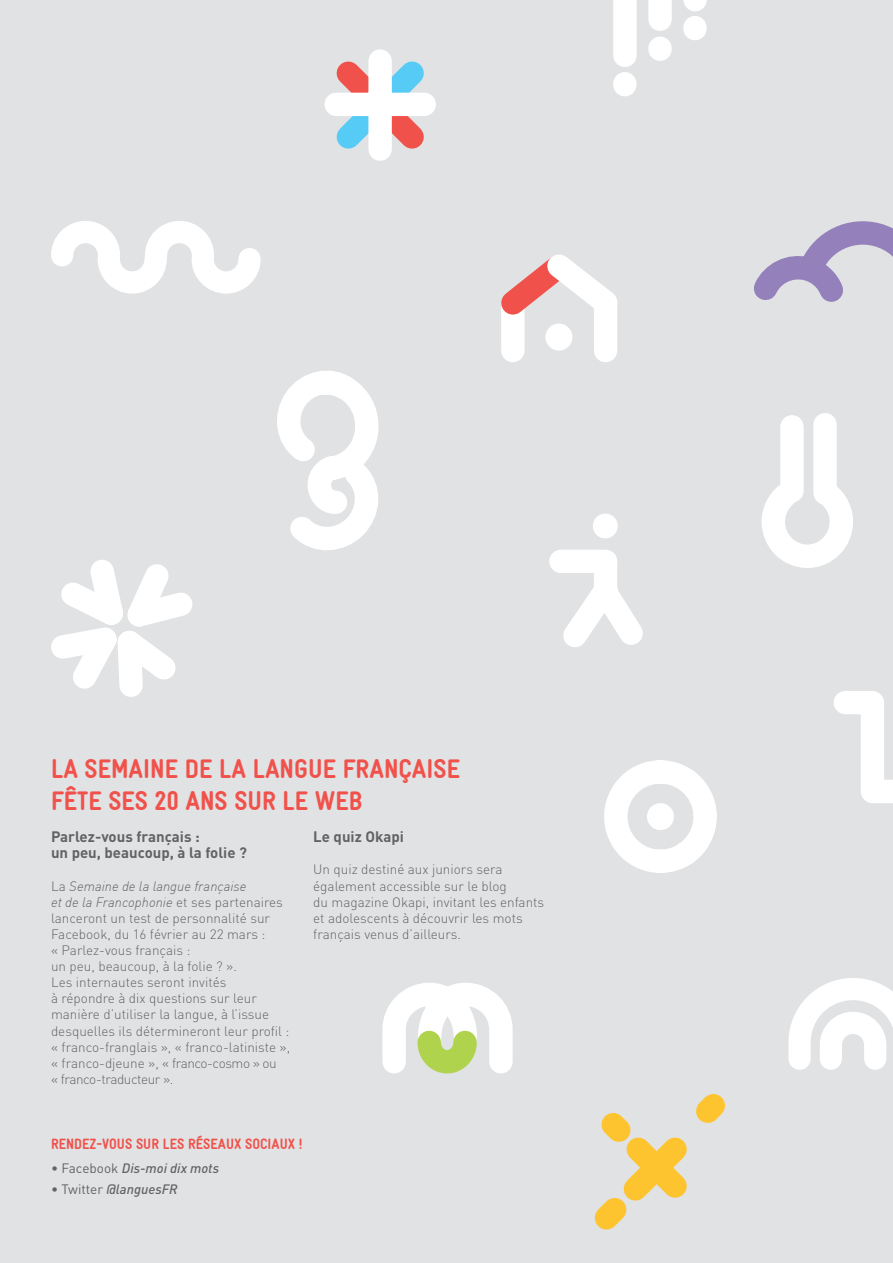
<style>
.page{position:relative;width:893px;height:1263px;background:#e1e2e4}
.page>*{position:absolute;margin:0;border:0;box-sizing:border-box;transform-origin:0 0}
.t1{font:900 condensed 27px/32.2px "Gravur";color:#f0524b}
.t2{font:700 15px/16.2px "DIN";color:#636366}
.t3{font:900 condensed 15px "Gravur";color:#f0524b}
.t4{font:300 13.5px/16px "DIN";color:#636366}
.t5{font:italic 500 13.5px "DIN";color:#636366}
.s1{font-style:italic}
.s2{font-weight:400;font-style:normal}
</style>
<div class="page">
<svg style="left:788px;top:978px;width:105px;height:92px"></svg>
<div style="left:594px;top:303px;width:23px;height:48px;background:#fff"></div>
<div style="left:501px;top:303px;width:24px;height:48px;background:#fff"></div>
<svg style="left:501px;top:254px;width:117px;height:82px"></svg>
<div style="left:545px;top:324px;width:27px;height:27px;background:#fff;border-radius:50%"></div>
<svg style="left:754px;top:221px;width:139px;height:81px"></svg>
<svg style="left:762px;top:413px;width:91px;height:155px"></svg>
<svg style="left:604px;top:760px;width:113px;height:113px"></svg>
<svg style="left:51px;top:221px;width:210px;height:73px"></svg>
<svg style="left:594px;top:1094px;width:131px;height:136px"></svg>
<svg style="left:277px;top:371px;width:102px;height:167px"></svg>
<svg style="left:834px;top:691px;width:59px;height:112px"></svg>
<div style="left:593px;top:513px;width:25px;height:25px;background:#fff;border-radius:50%"></div>
<svg style="left:51px;top:538px;width:592px;height:159px"></svg>
<svg style="left:613px;top:84px;width:23px;height:1px"></svg>
<div style="left:613px;top:0;width:24px;height:55px;background:#fff"></div>
<div style="left:648px;top:0;width:24px;height:19px;background:#fff"></div>
<svg style="left:648px;top:48px;width:24px;height:1px"></svg>
<svg style="left:683px;top:28px;width:24px;height:1px"></svg>
<svg style="left:683px;top:0;width:24px;height:1px"></svg>
<svg style="left:382px;top:983px;width:131px;height:91px"></svg>
<svg style="left:324px;top:49px;width:112px;height:112px"></svg>
<div style="left:336px;top:93px;width:88px;height:23px;background:#fff"></div>
<div style="left:368px;top:61px;width:24px;height:88px;background:#fff"></div>
<h1 class="t1" style="left:51px;top:752px;width:410px">LA SEMAINE DE LA LANGUE FRANÇAISE<br>FÊTE SES 20 ANS SUR LE WEB</h1>
<p class="t2" style="left:51px;top:828px;width:197px">Parlez-vous français :<br>un peu, beaucoup, à la folie ?</p>
<p class="t4" style="left:51px;top:877px;width:241px">La <span class="s1">Semaine de la langue française<br>et de la Francophonie</span> et ses partenaires lanceront un test de personnalité sur Facebook, du 16 février au 22 mars :<br>« Parlez-vous français :<br>un peu, beaucoup, à la folie ? ».<br>Les internautes seront invités<br>à répondre à dix questions sur leur manière d’utiliser la langue, à l’issue desquelles ils détermineront leur profil : « franco-franglais », « franco-latiniste », « franco-djeune », « franco-cosmo » ou<br>« franco-traducteur ».</p>
<p class="t2" style="left:313px;top:828px;width:92px">Le quiz Okapi</p>
<p class="t4" style="left:313px;top:861px;width:233px">Un quiz destiné aux juniors sera également accessible sur le blog<br>du magazine Okapi, invitant les enfants et adolescents à découvrir les mots français venus d’ailleurs.</p>
<p class="t3" style="left:51px;top:1135px;width:253px">RENDEZ-VOUS SUR LES RÉSEAUX SOCIAUX !</p>
<p class="t5" style="left:51px;top:1159px;width:170px"><span class="s2">• Facebook</span> Dis-moi dix mots</p>
<p class="t5" style="left:51px;top:1180px;width:128px"><span class="s2">• Twitter</span> @languesFR</p>
</div>
